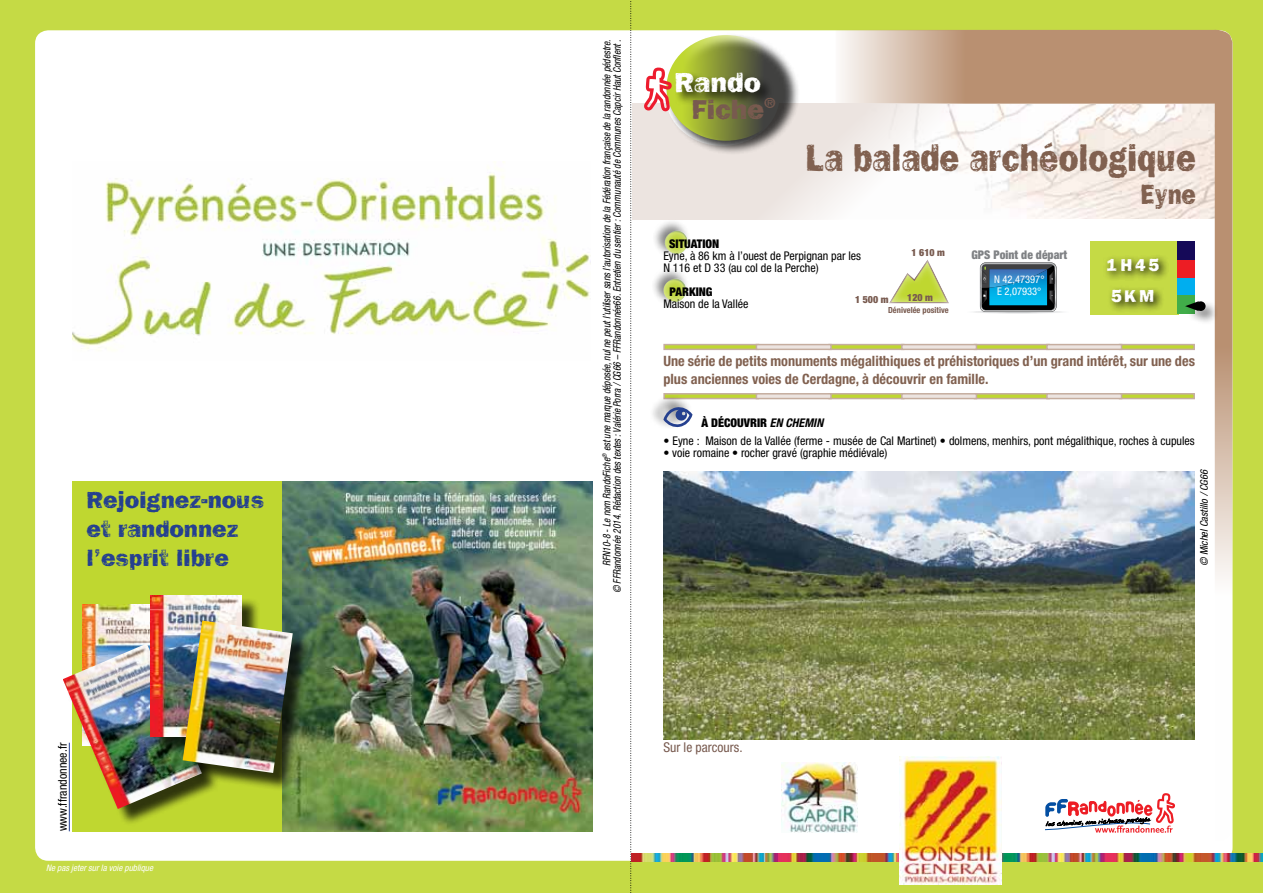
<style>
.page{position:relative;width:1263px;height:893px;background:#c5da45}
.page>*{position:absolute;margin:0;border:0;box-sizing:border-box;transform-origin:0 0}
.t1{font:39.6px "Frankie OTF";color:#816150;scale:.83 1}
.t2{font:28.8px "Frankie OTF";color:#816150;scale:.83 1}
.t3{font:28.5px/27.5px "Frankie OTF";color:#fff;text-align:center}
.t4{font:24.3px/29.1px "Frankie OTF";color:#25408f}
.t5{font:18px/31.2px "Frankie OTF";letter-spacing:.15em;color:#fff}
.t6{font:700 condensed 14.25px/17.2px "Helvetica Neue LT Std";color:#816150}
.t7{font:condensed 13.5px "Helvetica Neue LT Std";color:#785a4f}
.t8{font:condensed 12px/12px "Helvetica Neue LT Std";color:#000}
.t9{font:900 condensed 12px "Helvetica Neue LT Std";color:#000}
.t10{font:900 condensed 12px "Helvetica Neue LT Std";color:#808285}
.t11{font:italic condensed 10.5px "Helvetica Neue LT Std";color:#000;scale:.9 1}
.t12{font:italic condensed 10.5px "Helvetica Neue LT Std";color:#000}
.t13{font:condensed 10.5px/12px "Helvetica Neue LT Std";color:#fff}
.t14{font:900 condensed 9.9px "Helvetica Neue LT Std";color:#785a4f}
.t15{font:italic condensed 9px "Helvetica Neue LT Std";color:#fff}
.t16{font:700 condensed 8.4px "Helvetica Neue LT Std";color:#785a4f}
.s1{color:#785a4f}
.s2{font-weight:700;font-style:italic}
</style>
<div class="page">
<div style="left:35px;top:30px;width:1197px;height:831px;background:#fff;border-radius:13px"></div>
<hr style="left:69px;top:743px;width:1px;height:88px;background:#25408f">
<div style="left:632px;top:103px;width:388px;height:117px;background:#ece4e0"></div>
<div style="left:664px;top:33px;width:136px;height:122px;background:#000;opacity:.75"></div>
<svg style="left:666px;top:35px;width:120px;height:106px;background:#818b41"></svg>
<div style="left:674px;top:71px;width:100px;height:35px;background:#000;opacity:.75"></div>
<svg style="left:644px;top:68px;width:28px;height:43px"></svg>
<svg style="left:630px;top:1px;width:2px;height:892px"></svg>
<div style="left:73px;top:481px;width:203px;height:350px;background:#bfd730"></div>
<img style="left:283px;top:481px;width:310px;height:350px">
<svg style="left:663px;top:344px;width:93px;height:6px"></svg>
<svg style="left:832px;top:344px;width:4px;height:6px"></svg>
<svg style="left:756px;top:344px;width:76px;height:6px"></svg>
<svg style="left:663px;top:393px;width:93px;height:6px"></svg>
<svg style="left:832px;top:393px;width:4px;height:6px"></svg>
<svg style="left:756px;top:393px;width:76px;height:6px"></svg>
<img style="left:663px;top:471px;width:173px;height:268px">
<div style="left:649px;top:394px;width:44px;height:36px;background:#000;opacity:.5"></div>
<svg style="left:663px;top:406px;width:29px;height:22px"></svg>
<div style="left:652px;top:219px;width:39px;height:39px;background:#000;opacity:.5"></div>
<div style="left:664px;top:228px;width:30px;height:27px;background:#fff;opacity:.75"></div>
<div style="left:651px;top:267px;width:38px;height:39px;background:#000;opacity:.5"></div>
<div style="left:663px;top:276px;width:29px;height:27px;background:#fff;opacity:.75"></div>
<img style="left:72px;top:161px;width:518px;height:188px">
<img style="left:82px;top:605px;width:68px;height:38px">
<div style="left:66px;top:647px;width:153px;height:180px;background:#000;opacity:.75"></div>
<img style="left:63px;top:643px;width:139px;height:166px">
<div style="left:152px;top:598px;width:108px;height:157px;background:#000;opacity:.75"></div>
<img style="left:150px;top:595px;width:91px;height:141px">
<div style="left:185px;top:623px;width:126px;height:168px;background:#000;opacity:.75"></div>
<img style="left:183px;top:621px;width:110px;height:152px">
<img style="left:781px;top:762px;width:55px;height:71px">
<svg style="left:836px;top:30px;width:396px;height:803px"></svg>
<img style="left:631px;top:854px;width:632px;height:8px">
<img style="left:899px;top:757px;width:102px;height:127px">
<h3 class="t4" style="left:87px;top:485px;width:179px">Rejoignez-nous et randonnez l’esprit libre</h3>
<p class="t8" style="left:56px;top:831px;width:90px;rotate:-90deg">www.ffrandonnee.fr</p>
<p class="t15" style="left:46px;top:862px;width:108px">Ne pas jeter sur la voie publique</p>
<p class="t11" style="left:611px;top:593px;width:617px;rotate:-90deg">© FFRandonnée 2014. Rédaction des textes : Valérie Porra / CG66 – FFRandonnée66. Entretien du sentier : Communauté de Communes Capcir Haut Conflent .</p>
<p class="t11" style="left:601px;top:566px;width:586px;rotate:-90deg">RFN10-8 - Le nom RandoFiche<sup>®</sup> est une marque déposée, nul ne peut l’utiliser sans l’autorisation de la Fédération française de la randonnée pédestre.</p>
<h3 class="t3" style="left:674px;top:68px;width:102px">Rando<br><span class="s1">Fiche</span><sup>®</sup></h3>
<h1 class="t1" style="left:806px;top:134px;width:471px">La balade archéologique</h1>
<h2 class="t2" style="left:1140px;top:177px;width:69px">Eyne</h2>
<p class="t9" style="left:669px;top:237px;width:52px">SITUATION</p>
<p class="t8" style="left:663px;top:250px;width:199px">Eyne, à 86 km à l’ouest de Perpignan par les<br>N 116 et D 33 (au col de la Perche)</p>
<p class="t9" style="left:669px;top:285px;width:44px">PARKING</p>
<p class="t8" style="left:663px;top:298px;width:87px">Maison de la Vallée</p>
<p class="t14" style="left:911px;top:247px;width:35px">1 610 M</p>
<p class="t14" style="left:908px;top:290px;width:27px">270 M</p>
<p class="t14" style="left:855px;top:293px;width:35px">1 500 M</p>
<p class="t14" style="left:907px;top:291px;width:27px">120 M</p>
<p class="t16" style="left:888px;top:305px;width:62px">Dénivelée positive</p>
<p class="t10" style="left:971px;top:247px;width:97px">GPS POINT DE DÉPART</p>
<p class="t13" style="left:994px;top:273px;width:52px">N 42,47397°<br>E 2,07933°</p>
<h3 class="t5" style="left:1107px;top:249px;width:54px">1h45<br>5KM</h3>
<h3 class="t6" style="left:663px;top:352px;width:533px">Une série de petits monuments mégalithiques et préhistoriques d’un grand intérêt, sur une des plus anciennes voies de Cerdagne, à découvrir en famille.</h3>
<p class="t9" style="left:701px;top:415px;width:123px">À DÉCOUVRIR <span class="s2">EN CHEMIN</span></p>
<p class="t8" style="left:663px;top:435px;width:533px">• Eyne : Maison de la Vallée (ferme - musée de Cal Martinet) • dolmens, menhirs, pont mégalithique, roches à cupules</p>
<p class="t8" style="left:663px;top:447px;width:226px">• voie romaine • rocher gravé (graphie médiévale)</p>
<p class="t12" style="left:1198px;top:566px;width:99px;rotate:-90deg">© Michel Castillo / CG66</p>
<p class="t7" style="left:663px;top:739px;width:81px">Sur le parcours.</p>
</div>
